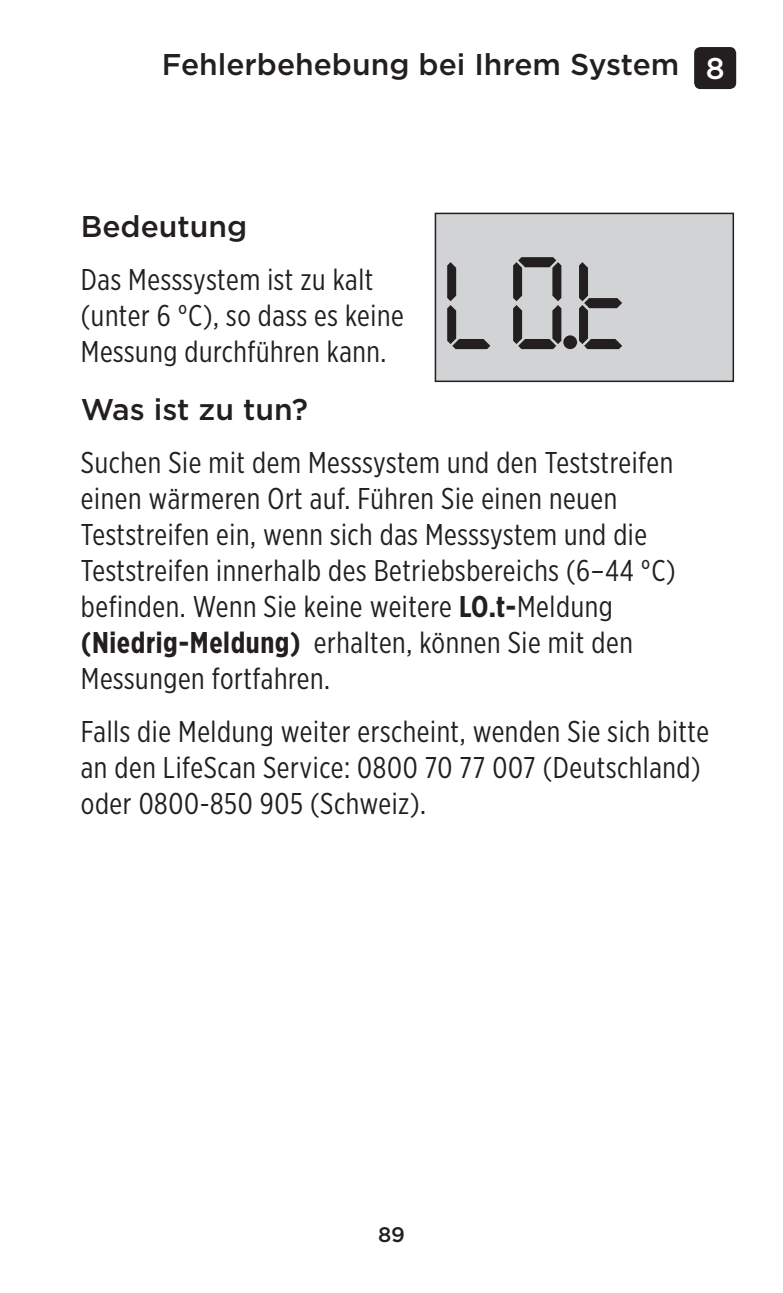
<style>
.page{position:relative;width:783px;height:1293px;background:#fff}
.page>*{position:absolute;margin:0;border:0;box-sizing:border-box;transform-origin:0 0}
.t1{font:30px/36px "Gotham X Narrow";letter-spacing:.02em;color:#231f20}
.t2{font:500 30px "Gotham";color:#231f20}
.t3{font:500 21px "Gotham";color:#231f20}
.s1{color:#fff}
.s2{font-weight:700}
</style>
<div class="page">
<svg style="left:434px;top:47px;width:303px;height:336px"></svg>
<p class="t2" style="left:162px;top:45px;width:564px">Fehlerbehebung bei Ihrem System <span class="s1">8</span></p>
<p class="t2" style="left:81px;top:206px;width:168px">Bedeutung</p>
<p class="t1" style="left:81px;top:261px;width:324px">Das Messsystem ist zu kalt (unter 6 °C), so dass es keine<br>Messung durchführen kann.</p>
<p class="t2" style="left:81px;top:390px;width:228px">Was ist zu tun?</p>
<p class="t1" style="left:81px;top:444px;width:596px">Suchen Sie mit dem Messsystem und den Teststreifen einen wärmeren Ort auf. Führen Sie einen neuen Teststreifen ein, wenn sich das Messsystem und die Teststreifen innerhalb des Betriebsbereichs (6–44 °C) befinden. Wenn Sie keine weitere <span class="s2">LO.t-</span>Meldung <span class="s2">(Niedrig-Meldung)</span> erhalten, können Sie mit den Messungen fortfahren.</p>
<p class="t1" style="left:81px;top:713px;width:629px">Falls die Meldung weiter erscheint, wenden Sie sich bitte an den LifeScan Service: 0800 70 77 007 (Deutschland) oder 0800-850 905 (Schweiz).</p>
<p class="t3" style="left:378px;top:1220px;width:28px">89</p>
</div>
